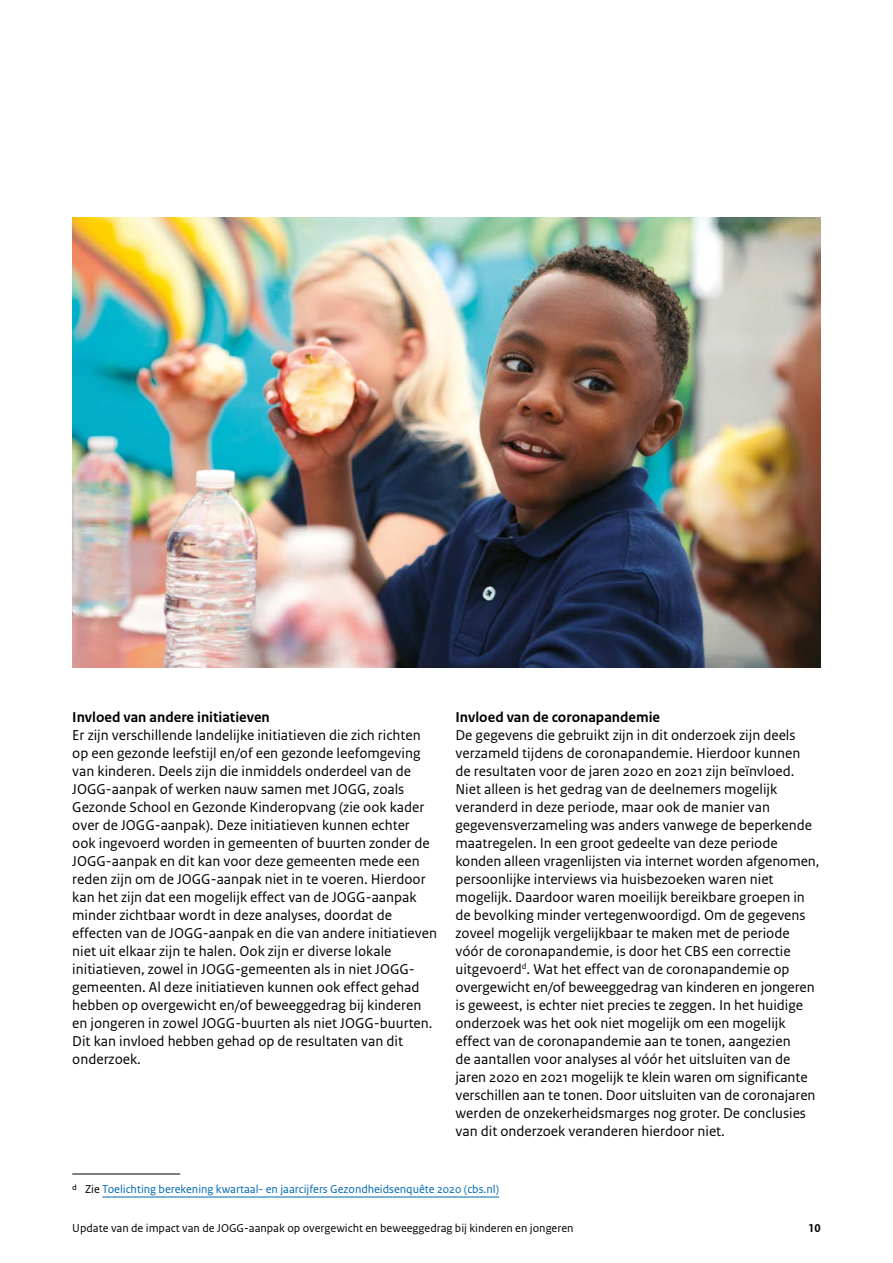
<style>
.page{position:relative;width:893px;height:1263px;background:#fff}
.page>*{position:absolute;margin:0;border:0;box-sizing:border-box;transform-origin:0 0}
.Body_10pt{font:15px/18px "Rijksoverheid Sans Text";color:#000}
.H3_Subalineakop_10pt{font:700 15px "Rijksoverheid Sans Text";color:#000}
.t1{font:12px "Rijksoverheid Sans Text";color:#000}
.Footnote_8pt{font:12px "Rijksoverheid Sans Text";color:#0069b3}
.t2{font:700 12px "Rijksoverheid Sans Text";color:#000}
.s1{color:#000}
</style>
<div class="page">
<img style="left:72px;top:217px;width:749px;height:450px">
<hr style="left:72px;top:1173px;width:108px;height:1px;background:#000">
<hr style="left:102px;top:1197px;width:397px;height:1px;background:#0069b3">
<h3 class="H3_Subalineakop_10pt" style="left:72px;top:708px;width:199px">Invloed van andere initiatieven</h3>
<p class="Body_10pt" style="left:72px;top:726px;width:366px">Er zijn verschillende landelijke initiatieven die zich richten op een gezonde leefstijl en/of een gezonde leefomgeving van kinderen. Deels zijn die inmiddels onderdeel van de JOGG-aanpak of werken nauw samen met JOGG, zoals Gezonde School en Gezonde Kinderopvang (zie ook kader over de JOGG-aanpak). Deze initiatieven kunnen echter ook ingevoerd worden in gemeenten of buurten zonder de JOGG-aanpak en dit kan voor deze gemeenten mede een reden zijn om de JOGG-aanpak niet in te voeren. Hierdoor kan het zijn dat een mogelijk effect van de JOGG-aanpak minder zichtbaar wordt in deze analyses, doordat de effecten van de JOGG-aanpak en die van andere initiatieven niet uit elkaar zijn te halen. Ook zijn er diverse lokale initiatieven, zowel in JOGG-gemeenten als in niet JOGG&shy;gemeenten. Al deze initiatieven kunnen ook effect gehad hebben op overgewicht en/of beweeggedrag bij kinderen en jongeren in zowel JOGG-buurten als niet JOGG-buurten.<br>Dit kan invloed hebben gehad op de resultaten van dit onderzoek.</p>
<h3 class="H3_Subalineakop_10pt" style="left:455px;top:708px;width:206px">Invloed van de coronapandemie</h3>
<p class="Body_10pt" style="left:455px;top:726px;width:365px">De gegevens die gebruikt zijn in dit onderzoek zijn deels verzameld tijdens de coronapandemie. Hierdoor kunnen<br>de resultaten voor de jaren 2020 en 2021 zijn beïnvloed.<br>Niet alleen is het gedrag van de deelnemers mogelijk veranderd in deze periode, maar ook de manier van gegevensverzameling was anders vanwege de beperkende maatregelen. In een groot gedeelte van deze periode konden alleen vragenlijsten via internet worden afgenomen, persoonlijke interviews via huisbezoeken waren niet mogelijk. Daardoor waren moeilijk bereikbare groepen in de bevolking minder vertegenwoordigd. Om de gegevens zoveel mogelijk vergelijkbaar te maken met de periode vóór de coronapandemie, is door het CBS een correctie uitgevoerd<sup>d</sup>. Wat het effect van de coronapandemie op overgewicht en/of beweeggedrag van kinderen en jongeren is geweest, is echter niet precies te zeggen. In het huidige onderzoek was het ook niet mogelijk om een mogelijk effect van de coronapandemie aan te tonen, aangezien<br>de aantallen voor analyses al vóór het uitsluiten van de jaren 2020 en 2021 mogelijk te klein waren om significante verschillen aan te tonen. Door uitsluiten van de coronajaren werden de onzekerheidsmarges nog groter. De conclusies van dit onderzoek veranderen hierdoor niet.</p>
<p class="Footnote_8pt" style="left:72px;top:1182px;width:428px"><span class="s1">d Zie</span> Toelichting berekening kwartaal- en jaarcijfers Gezondheidsenquête 2020 (cbs.nl)</p>
<p class="t1" style="left:72px;top:1221px;width:503px">Update van de impact van de JOGG-aanpak op overgewicht en beweeggedrag bij kinderen en jongeren</p>
<p class="t2" style="left:808px;top:1221px;width:14px">10</p>
</div>
